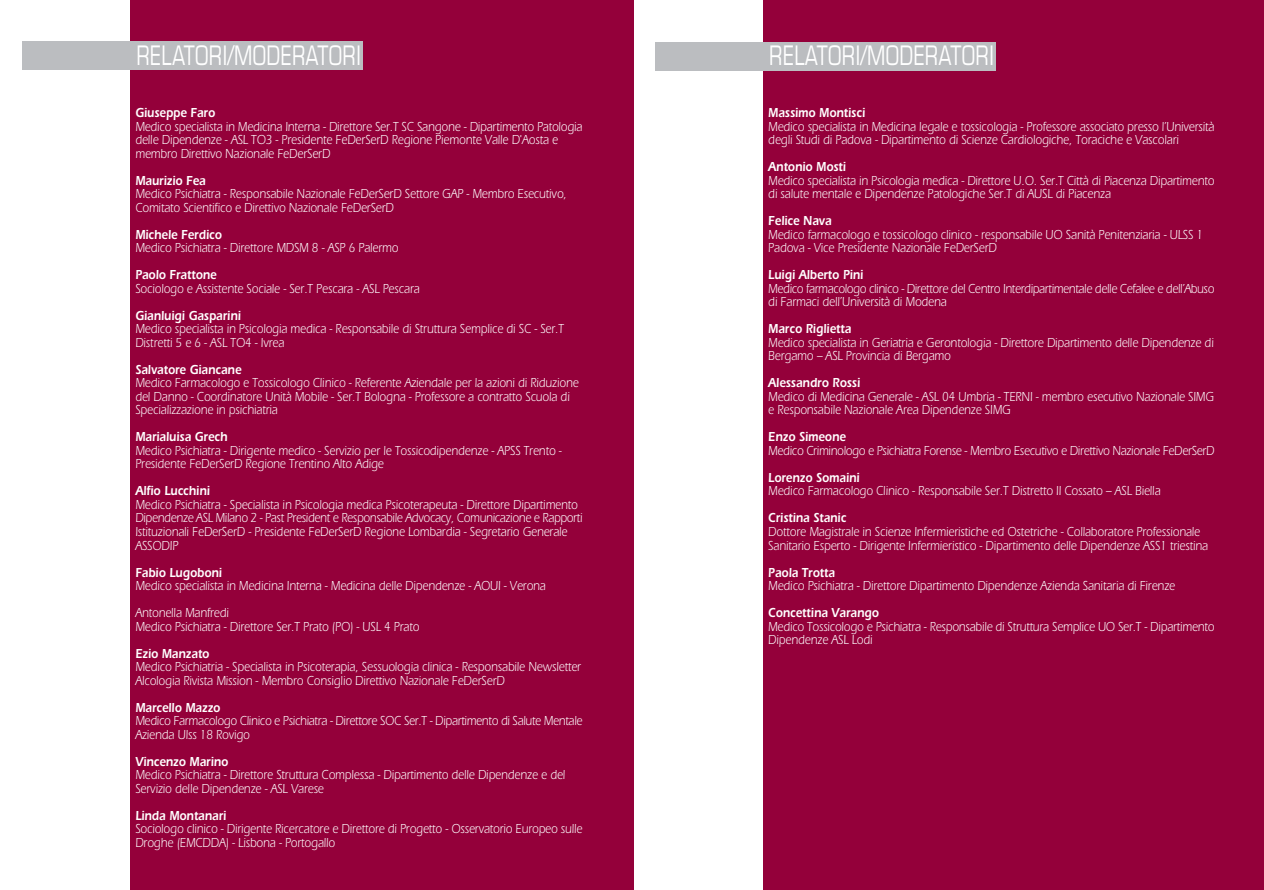
<style>
.page{position:relative;width:1264px;height:890px;background:#fff}
.page>*{position:absolute;margin:0;border:0;box-sizing:border-box;transform-origin:0 0}
.t1{font:condensed 27px "Eurostile";color:#fff;scale:.85 1}
.t2{font:13.5px/13.5px "Itc Eras";color:#fff;scale:.85 1}
.t3{font:600 13.5px "Itc Eras";color:#fff;scale:.85 1}
.t4{font:13.5px/13.5px "Itc Eras";letter-spacing:-.02em;color:#fff;scale:.85 1}
</style>
<div class="page">
<div style="left:130px;top:0;width:503px;height:890px;background:#94003a"></div>
<div style="left:23px;top:41px;width:340px;height:29px;background:#bbbdc0"></div>
<div style="left:763px;top:0;width:500px;height:890px;background:#94003a"></div>
<div style="left:655px;top:42px;width:340px;height:29px;background:#bbbdc0"></div>
<h1 class="t1" style="left:136px;top:45px;width:266px">RELATORI/MODERATORI</h1>
<h1 class="t1" style="left:769px;top:46px;width:266px">RELATORI/MODERATORI</h1>
<p class="t3" style="left:135px;top:108px;width:95px">Giuseppe Faro</p>
<p class="t2" style="left:135px;top:121px;width:527px">Medico specialista in Medicina Interna - Direttore Ser.T SC Sangone - Dipartimento Patologia delle Dipendenze - ASL TO3 - Presidente FeDerSerD Regione Piemonte Valle D'Aosta e membro Direttivo Nazionale FeDerSerD</p>
<p class="t3" style="left:135px;top:176px;width:84px">Maurizio Fea</p>
<p class="t2" style="left:135px;top:189px;width:509px">Medico Psichiatra - Responsabile Nazionale FeDerSerD Settore GAP - Membro Esecutivo,<br>Comitato Scientifico e Direttivo Nazionale FeDerSerD</p>
<p class="t3" style="left:135px;top:230px;width:103px">Michele Ferdico</p>
<p class="t2" style="left:135px;top:243px;width:311px">Medico Psichiatra - Direttore MDSM 8 - ASP 6 Palermo</p>
<p class="t3" style="left:135px;top:270px;width:97px">Paolo Frattone</p>
<p class="t2" style="left:135px;top:283px;width:336px">Sociologo e Assistente Sociale - Ser.T Pescara - ASL Pescara</p>
<p class="t3" style="left:135px;top:311px;width:126px">Gianluigi Gasparini</p>
<p class="t2" style="left:135px;top:324px;width:505px">Medico specialista in Psicologia medica - Responsabile di Struttura Semplice di SC - Ser.T<br>Distretti 5 e 6 - ASL TO4 - Ivrea</p>
<p class="t3" style="left:135px;top:365px;width:126px">Salvatore Giancane</p>
<p class="t2" style="left:135px;top:378px;width:523px">Medico Farmacologo e Tossicologo Clinico - Referente Aziendale per la azioni di Riduzione del Danno - Coordinatore Unità Mobile - Ser.T Bologna - Professore a contratto Scuola di<br>Specializzazione in psichiatria</p>
<p class="t3" style="left:135px;top:432px;width:110px">Marialuisa Grech</p>
<p class="t2" style="left:135px;top:445px;width:503px">Medico Psichiatra - Dirigente medico - Servizio per le Tossicodipendenze - APSS Trento -<br>Presidente FeDerSerD Regione Trentino Alto Adige</p>
<p class="t3" style="left:135px;top:486px;width:89px">Alfio Lucchini</p>
<p class="t2" style="left:135px;top:499px;width:527px">Medico Psichiatra - Specialista in Psicologia medica Psicoterapeuta - Direttore Dipartimento Dipendenze ASL Milano 2 - Past President e Responsabile Advocacy, Comunicazione e Rapporti Istituzionali FeDerSerD - Presidente FeDerSerD Regione Lombardia - Segretario Generale ASSODIP</p>
<p class="t3" style="left:135px;top:567px;width:103px">Fabio Lugoboni</p>
<p class="t2" style="left:135px;top:573px;width:484px;line-height:27px">Medico specialista in Medicina Interna - Medicina delle Dipendenze - AOUI - Verona<br>Antonella Manfredi</p>
<p class="t2" style="left:135px;top:621px;width:335px">Medico Psichiatra - Direttore Ser.T Prato (PO) - USL 4 Prato</p>
<p class="t3" style="left:135px;top:648px;width:89px">Ezio Manzato</p>
<p class="t2" style="left:135px;top:661px;width:525px">Medico Psichiatria - Specialista in Psicoterapia, Sessuologia clinica - Responsabile Newsletter<br>Alcologia Rivista Mission - Membro Consiglio Direttivo Nazionale FeDerSerD</p>
<p class="t3" style="left:135px;top:702px;width:101px">Marcello Mazzo</p>
<p class="t2" style="left:135px;top:715px;width:527px">Medico Farmacologo Clinico e Psichiatra - Direttore SOC Ser.T - Dipartimento di Salute Mentale<br>Azienda Ulss 18 Rovigo</p>
<p class="t3" style="left:135px;top:756px;width:111px">Vincenzo Marino</p>
<p class="t2" style="left:135px;top:769px;width:507px">Medico Psichiatra - Direttore Struttura Complessa - Dipartimento delle Dipendenze e del<br>Servizio delle Dipendenze - ASL Varese</p>
<p class="t3" style="left:135px;top:810px;width:108px">Linda Montanari</p>
<p class="t2" style="left:135px;top:823px;width:527px">Sociologo clinico - Dirigente Ricercatore e Direttore di Progetto - Osservatorio Europeo sulle<br>Droghe (EMCDDA) - Lisbona - Portogallo</p>
<p class="t3" style="left:768px;top:108px;width:115px">Massimo Montisci</p>
<p class="t2" style="left:768px;top:121px;width:526px">Medico specialista in Medicina legale e tossicologia - Professore associato presso l’Università degli Studi di Padova - Dipartimento di Scienze Cardiologiche, Toraciche e Vascolari</p>
<p class="t3" style="left:768px;top:162px;width:93px">Antonio Mosti</p>
<p class="t2" style="left:768px;top:175px;width:526px">Medico specialista in Psicologia medica - Direttore U.O. Ser.T Città di Piacenza Dipartimento di salute mentale e Dipendenze Patologiche Ser.T di AUSL di Piacenza</p>
<p class="t3" style="left:768px;top:216px;width:76px">Felice Nava</p>
<p class="t2" style="left:768px;top:229px;width:513px">Medico farmacologo e tossicologo clinico - responsabile UO Sanità Penitenziaria - ULSS 1<br>Padova - Vice Presidente Nazionale FeDerSerD</p>
<p class="t3" style="left:768px;top:270px;width:113px">Luigi Alberto Pini</p>
<p class="t4" style="left:768px;top:283px;width:526px">Medico farmacologo clinico - Direttore del Centro Interdipartimentale delle Cefalee e dell’Abuso di Farmaci dell’Università di Modena</p>
<p class="t3" style="left:768px;top:324px;width:99px">Marco Riglietta</p>
<p class="t2" style="left:768px;top:337px;width:525px">Medico specialista in Geriatria e Gerontologia - Direttore Dipartimento delle Dipendenze di<br>Bergamo – ASL Provincia di Bergamo</p>
<p class="t3" style="left:768px;top:378px;width:110px">Alessandro Rossi</p>
<p class="t2" style="left:768px;top:391px;width:525px">Medico di Medicina Generale - ASL 04 Umbria - TERNI - membro esecutivo Nazionale SIMG e Responsabile Nazionale Area Dipendenze SIMG</p>
<p class="t3" style="left:768px;top:432px;width:93px">Enzo Simeone</p>
<p class="t2" style="left:768px;top:445px;width:526px">Medico Criminologo e Psichiatra Forense - Membro Esecutivo e Direttivo Nazionale FeDerSerD</p>
<p class="t3" style="left:768px;top:473px;width:109px">Lorenzo Somaini</p>
<p class="t2" style="left:768px;top:486px;width:463px">Medico Farmacologo Clinico - Responsabile Ser.T Distretto II Cossato – ASL Biella</p>
<p class="t3" style="left:768px;top:513px;width:93px">Cristina Stanic</p>
<p class="t2" style="left:768px;top:526px;width:518px">Dottore Magistrale in Scienze Infermieristiche ed Ostetriche - Collaboratore Professionale<br>Sanitario Esperto - Dirigente Infermieristico - Dipartimento delle Dipendenze ASS1 triestina</p>
<p class="t3" style="left:768px;top:567px;width:80px">Paola Trotta</p>
<p class="t2" style="left:768px;top:580px;width:480px">Medico Psichiatra - Direttore Dipartimento Dipendenze Azienda Sanitaria di Firenze</p>
<p class="t3" style="left:768px;top:608px;width:131px">Concettina Varango</p>
<p class="t2" style="left:768px;top:621px;width:526px">Medico Tossicologo e Psichiatra - Responsabile di Struttura Semplice UO Ser.T - Dipartimento<br>Dipendenze ASL Lodi</p>
</div>
